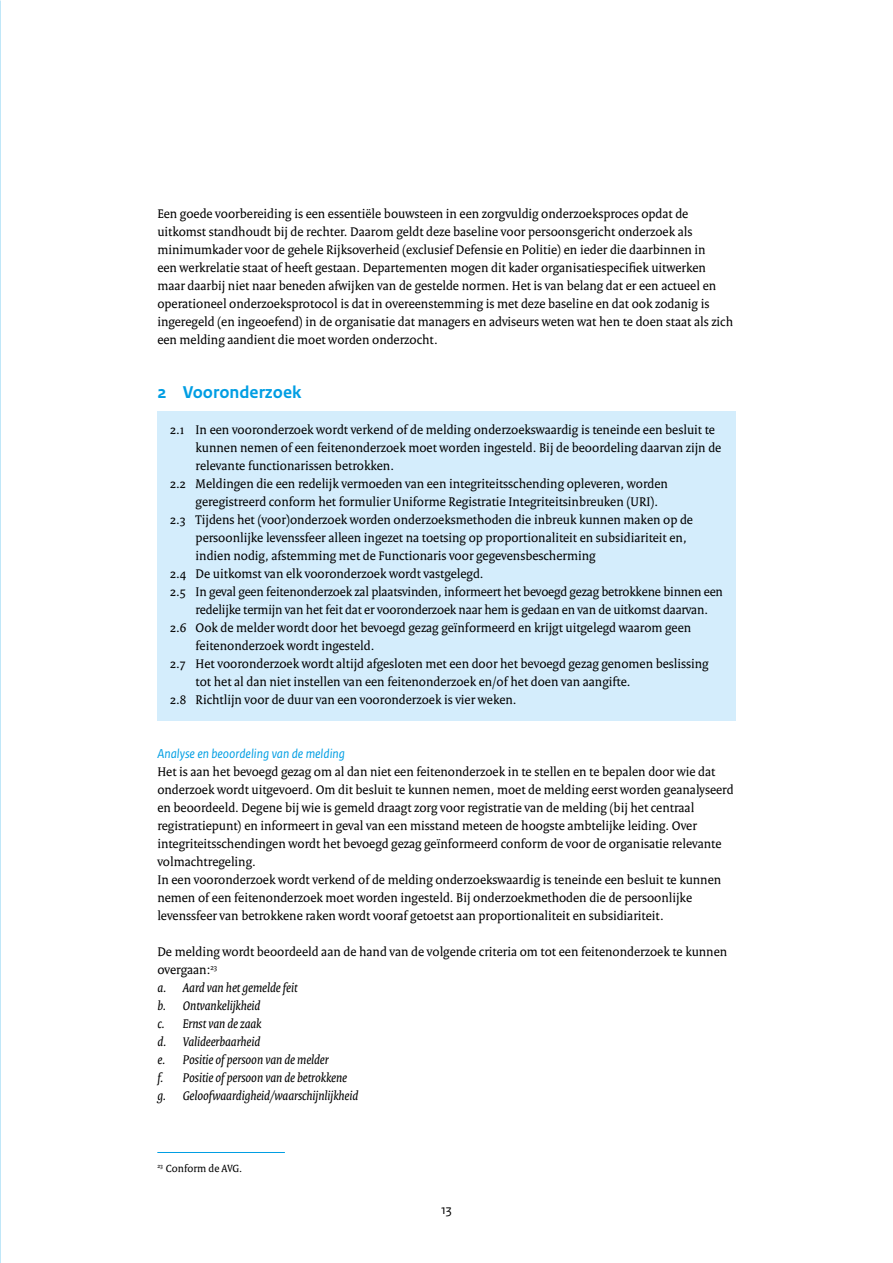
<style>
.page{position:relative;width:893px;height:1263px;background:#fff}
.page>*{position:absolute;margin:0;border:0;box-sizing:border-box;transform-origin:0 0}
._05_RO_Alineakop_Sans{font:700 18px "Rijksoverheid Sans Text";color:#009ee3}
._10_RO_Broodtekst_Serif{font:13.5px/18px "Rijksoverheid Serif";color:#000}
.INFO_body{font:13.5px/18px "Rijksoverheid Serif";color:#000}
._11_RO_Opsomming_Serif_-_letters__italic{font:italic 13.5px/18px "Rijksoverheid Serif";color:#000}
._06_RO_Subalineakop_Sans{font:italic 13.5px "Rijksoverheid Sans Text";color:#009ee3}
.t1{font:13.5px "Rijksoverheid Sans Text";color:#000}
._14_RO_Voetnoot{font:11.25px "Rijksoverheid Serif";color:#000}
</style>
<div class="page">
<div style="left:157px;top:411px;width:579px;height:75px;background:#d4edfc"></div>
<div style="left:157px;top:465px;width:579px;height:57px;background:#d4edfc"></div>
<div style="left:157px;top:501px;width:579px;height:75px;background:#d4edfc"></div>
<div style="left:157px;top:573px;width:579px;height:57px;background:#d4edfc"></div>
<div style="left:157px;top:609px;width:579px;height:57px;background:#d4edfc"></div>
<div style="left:157px;top:645px;width:579px;height:57px;background:#d4edfc"></div>
<div style="left:157px;top:681px;width:579px;height:39px;background:#d4edfc"></div>
<hr style="left:157px;top:1152px;width:128px;height:1px;background:#009ee3">
<p class="_10_RO_Broodtekst_Serif" style="left:157px;top:204px;width:577px">Een goede voorbereiding is een essentiële bouwsteen in een zorgvuldig onderzoeksproces opdat de uitkomst standhoudt bij de rechter. Daarom geldt deze baseline voor persoonsgericht onderzoek als minimumkader voor de gehele Rijksoverheid (exclusief Defensie en Politie) en ieder die daarbinnen in<br>een werkrelatie staat of heeft gestaan. Departementen mogen dit kader organisatiespecifiek uitwerken maar daarbij niet naar beneden afwijken van de gestelde normen. Het is van belang dat er een actueel en operationeel onderzoeksprotocol is dat in overeenstemming is met deze baseline en dat ook zodanig is ingeregeld (en ingeoefend) in de organisatie dat managers en adviseurs weten wat hen te doen staat als zich een melding aandient die moet worden onderzocht.</p>
<h2 class="_05_RO_Alineakop_Sans" style="left:157px;top:382px;width:146px">2 Vooronderzoek</h2>
<p class="INFO_body" style="left:196px;top:420px;width:527px;text-indent:-26px">2.1 In een vooronderzoek wordt verkend of de melding onderzoekswaardig is teneinde een besluit te kunnen nemen of een feitenonderzoek moet worden ingesteld. Bij de beoordeling daarvan zijn de relevante functionarissen betrokken.</p>
<p class="INFO_body" style="left:196px;top:474px;width:474px;text-indent:-26px">2.2 Meldingen die een redelijk vermoeden van een integriteitsschending opleveren, worden geregistreerd conform het formulier Uniforme Registratie Integriteitsinbreuken (URI).</p>
<p class="INFO_body" style="left:196px;top:510px;width:499px;text-indent:-26px">2.3 Tijdens het (voor)onderzoek worden onderzoeksmethoden die inbreuk kunnen maken op de persoonlijke levenssfeer alleen ingezet na toetsing op proportionaliteit en subsidiariteit en, indien nodig, afstemming met de Functionaris voor gegevensbescherming</p>
<p class="INFO_body" style="left:170px;top:564px;width:315px">2.4 De uitkomst van elk vooronderzoek wordt vastgelegd.</p>
<p class="INFO_body" style="left:196px;top:582px;width:529px;text-indent:-26px">2.5 In geval geen feitenonderzoek zal plaatsvinden, informeert het bevoegd gezag betrokkene binnen een redelijke termijn van het feit dat er vooronderzoek naar hem is gedaan en van de uitkomst daarvan.</p>
<p class="INFO_body" style="left:196px;top:618px;width:497px;text-indent:-26px">2.6 Ook de melder wordt door het bevoegd gezag geïnformeerd en krijgt uitgelegd waarom geen feitenonderzoek wordt ingesteld.</p>
<p class="INFO_body" style="left:196px;top:654px;width:515px;text-indent:-26px">2.7 Het vooronderzoek wordt altijd afgesloten met een door het bevoegd gezag genomen beslissing tot het al dan niet instellen van een feitenonderzoek en/of het doen van aangifte.</p>
<p class="INFO_body" style="left:170px;top:690px;width:348px">2.8 Richtlijn voor de duur van een vooronderzoek is vier weken.</p>
<p class="_06_RO_Subalineakop_Sans" style="left:157px;top:746px;width:189px">Analyse en beoordeling van de melding</p>
<p class="_10_RO_Broodtekst_Serif" style="left:157px;top:762px;width:578px">Het is aan het bevoegd gezag om al dan niet een feitenonderzoek in te stellen en te bepalen door wie dat onderzoek wordt uitgevoerd. Om dit besluit te kunnen nemen, moet de melding eerst worden geanalyseerd en beoordeeld. Degene bij wie is gemeld draagt zorg voor registratie van de melding (bij het centraal registratiepunt) en informeert in geval van een misstand meteen de hoogste ambtelijke leiding. Over integriteitsschendingen wordt het bevoegd gezag geïnformeerd conform de voor de organisatie relevante volmachtregeling.</p>
<p class="_10_RO_Broodtekst_Serif" style="left:157px;top:870px;width:565px">In een vooronderzoek wordt verkend of de melding onderzoekswaardig is teneinde een besluit te kunnen nemen of een feitenonderzoek moet worden ingesteld. Bij onderzoekmethoden die de persoonlijke levenssfeer van betrokkene raken wordt vooraf getoetst aan proportionaliteit en subsidiariteit.</p>
<p class="_10_RO_Broodtekst_Serif" style="left:157px;top:942px;width:571px">De melding wordt beoordeeld aan de hand van de volgende criteria om tot een feitenonderzoek te kunnen overgaan:<sup>23</sup></p>
<h3 class="_11_RO_Opsomming_Serif_-_letters__italic" style="left:157px;top:978px;width:142px">a. Aard van het gemelde feit b.</h3>
<h3 class="_11_RO_Opsomming_Serif_-_letters__italic" style="left:183px;top:996px;width:79px">Ontvankelijkheid</h3>
<h3 class="_11_RO_Opsomming_Serif_-_letters__italic" style="left:157px;top:1014px;width:106px">c. Ernst van de zaak</h3>
<h3 class="_11_RO_Opsomming_Serif_-_letters__italic" style="left:157px;top:1032px;width:104px">d. Valideerbaarheid</h3>
<h3 class="_11_RO_Opsomming_Serif_-_letters__italic" style="left:157px;top:1050px;width:173px">e. Positie of persoon van de melder</h3>
<h3 class="_11_RO_Opsomming_Serif_-_letters__italic" style="left:157px;top:1068px;width:191px">f. Positie of persoon van de betrokkene</h3>
<h3 class="_11_RO_Opsomming_Serif_-_letters__italic" style="left:157px;top:1086px;width:202px">g. Geloofwaardigheid/waarschijnlijkheid</h3>
<p class="_14_RO_Voetnoot" style="left:157px;top:1161px;width:87px"><sup>23</sup> Conform de AVG.</p>
<p class="t1" style="left:441px;top:1202px;width:12px">13</p>
</div>
